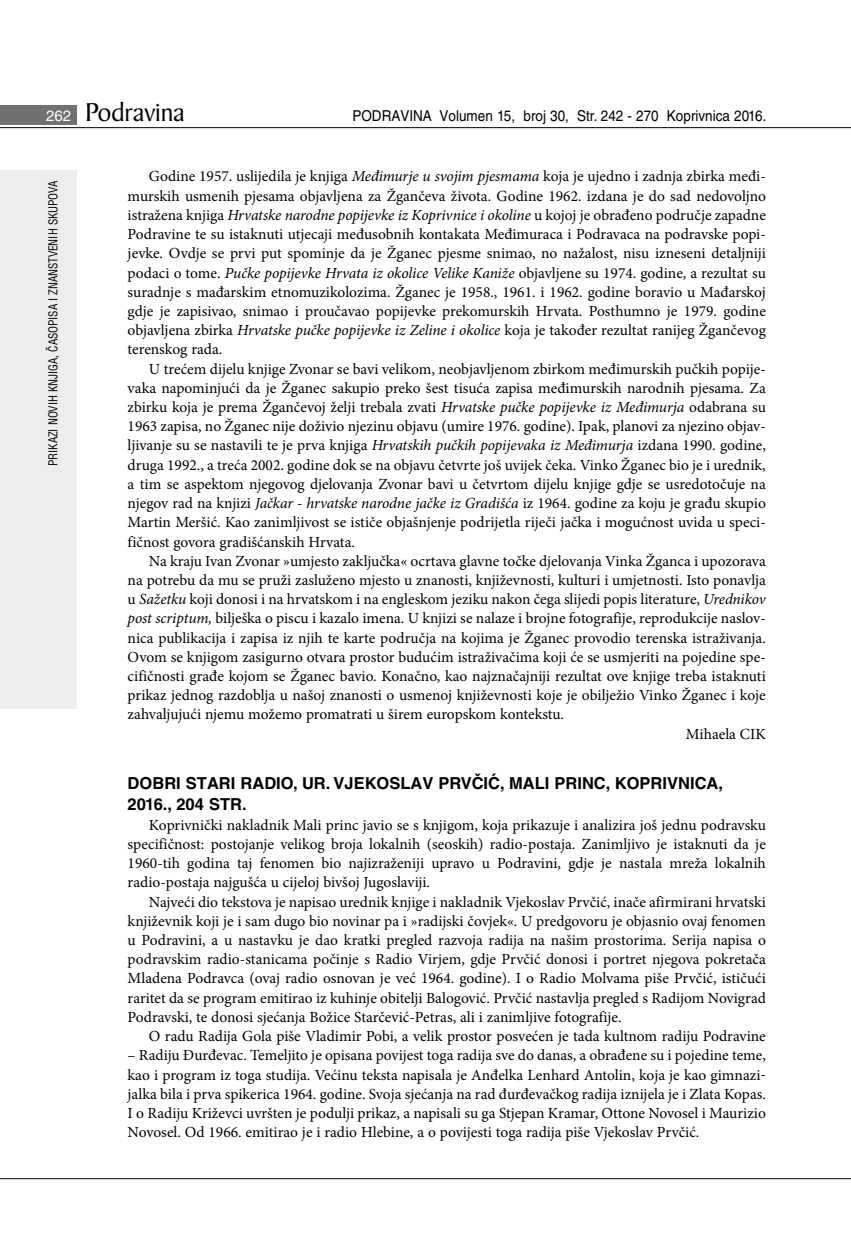
<style>
.page{position:relative;width:851px;height:1234px;background:#fff}
.page>*{position:absolute;margin:0;border:0;box-sizing:border-box;transform-origin:0 0}
.t1{font:27.6px "Baker Signet BT";color:#000}
.t2{font:700 16.5px/21px "Helvetica LT Skin 29";color:#000}
.t3{font:15.45px/19.2px "Minion Pro";color:#000;text-align:justify}
.t4{font:15px "Helvetica LT Skin 29";color:#000;scale:.9 1}
.t5{font:condensed 12px "Helvetica LT Skin 29";letter-spacing:-.005em;color:#000;scale:.95 1}
.s1{font-family:"Helvetica LT Skin 29";font-size:15px;color:#fff}
.s2{font-style:italic}
</style>
<div class="page">
<div style="left:0;top:170px;width:77px;height:538px;background:#eceded"></div>
<div style="left:0;top:105px;width:77px;height:19px;background:#707172"></div>
<hr style="left:0;top:127px;width:850px;height:1px;background:#000">
<hr style="left:0;top:1177px;width:850px;height:1px;background:#000">
<h1 class="t1" style="left:46px;top:95px;width:140px"><span class="s1">262</span> Podravina</h1>
<p class="t4" style="left:352px;top:107px;width:462px">PODRAVINA Volumen 15, broj 30, Str. 242 - 270 Koprivnica 2016.</p>
<p class="t5" style="left:46px;top:466px;width:302px;rotate:-90deg">PRIKAZI NOVIH KNJIGA, ČASOPISA I ZNANSTVENIH SKUPOVA</p>
<p class="t3" style="left:128px;top:167px;width:639px;text-indent:21px">Godine 1957. uslijedila je knjiga <span class="s2">Međimurje u svojim pjesmama</span> koja je ujedno i zadnja zbirka međi&shy;murskih usmenih pjesama objavljena za Žgančeva života. Godine 1962. izdana je do sad nedovoljno istražena knjiga <span class="s2">Hrvatske narodne popijevke iz Koprivnice i okoline</span> u kojoj je obrađeno područje zapadne Podravine te su istaknuti utjecaji međusobnih kontakata Međimuraca i Podravaca na podravske popi&shy;jevke. Ovdje se prvi put spominje da je Žganec pjesme snimao, no nažalost, nisu izneseni detaljniji podaci o tome. <span class="s2">Pučke popijevke Hrvata iz okolice Velike Kaniže</span> objavljene su 1974. godine, a rezultat su suradnje s mađarskim etnomuzikolozima. Žganec je 1958., 1961. i 1962. godine boravio u Mađarskoj gdje je zapisivao, snimao i proučavao popijevke prekomurskih Hrvata. Posthumno je 1979. godine objavljena zbirka <span class="s2">Hrvatske pučke popijevke iz Zeline i okolice</span> koja je također rezultat ranijeg Žgančevog terenskog rada.</p>
<p class="t3" style="left:128px;top:359px;width:639px;text-indent:21px">U trećem dijelu knjige Zvonar se bavi velikom, neobjavljenom zbirkom međimurskih pučkih popije&shy;vaka napominjući da je Žganec sakupio preko šest tisuća zapisa međimurskih narodnih pjesama. Za zbirku koja je prema Žgančevoj želji trebala zvati <span class="s2">Hrvatske pučke popijevke iz Međimurja</span> odabrana su 1963 zapisa, no Žganec nije doživio njezinu objavu (umire 1976. godine). Ipak, planovi za njezino objav&shy;ljivanje su se nastavili te je prva knjiga <span class="s2">Hrvatskih pučkih popijevaka iz Međimurja</span> izdana 1990. godine, druga 1992., a treća 2002. godine dok se na objavu četvrte još uvijek čeka. Vinko Žganec bio je i urednik, a tim se aspektom njegovog djelovanja Zvonar bavi u četvrtom dijelu knjige gdje se usredotočuje na njegov rad na knjizi <span class="s2">Jačkar - hrvatske narodne jačke iz Gradišća</span> iz 1964. godine za koju je građu skupio Martin Meršić. Kao zanimljivost se ističe objašnjenje podrijetla riječi jačka i mogućnost uvida u speci&shy;fičnost govora gradišćanskih Hrvata.</p>
<p class="t3" style="left:149px;top:551px;width:618px">Na kraju Ivan Zvonar »umjesto zaključka« ocrtava glavne točke djelovanja Vinka Žganca i upozorava</p>
<p class="t3" style="left:128px;top:570px;width:639px">na potrebu da mu se pruži zasluženo mjesto u znanosti, književnosti, kulturi i umjetnosti. Isto ponavlja</p>
<p class="t3" style="left:128px;top:589px;width:639px">u <span class="s2">Sažetku</span> koji donosi i na hrvatskom i na engleskom jeziku nakon čega slijedi popis literature, <span class="s2">Urednikov</span></p>
<p class="t3" style="left:128px;top:608px;width:639px"><span class="s2">post scriptum,</span> bilješka o piscu i kazalo imena. U knjizi se nalaze i brojne fotografije, reprodukcije naslov-</p>
<p class="t3" style="left:128px;top:628px;width:639px">nica publikacija i zapisa iz njih te karte područja na kojima je Žganec provodio terenska istraživanja.</p>
<p class="t3" style="left:128px;top:647px;width:639px">Ovom se knjigom zasigurno otvara prostor budućim istraživačima koji će se usmjeriti na pojedine spe-</p>
<p class="t3" style="left:128px;top:666px;width:639px">cifičnosti građe kojom se Žganec bavio. Konačno, kao najznačajniji rezultat ove knjige treba istaknuti</p>
<p class="t3" style="left:128px;top:685px;width:639px">prikaz jednog razdoblja u našoj znanosti o usmenoj književnosti koje je obilježio Vinko Žganec i koje</p>
<p class="t3" style="left:128px;top:704px;width:438px">zahvaljujući njemu možemo promatrati u širem europskom kontekstu.</p>
<p class="t3" style="left:685px;top:724px;width:81px">Mihaela CIK</p>
<p class="t2" style="left:128px;top:772px;width:597px">DOBRI STARI RADIO, UR. VJEKOSLAV PRVČIĆ, MALI PRINC, KOPRIVNICA,<br>2016., 204 STR.</p>
<p class="t3" style="left:128px;top:815px;width:639px;text-indent:21px">Koprivnički nakladnik Mali princ javio se s knjigom, koja prikazuje i analizira još jednu podravsku specifičnost: postojanje velikog broja lokalnih (seoskih) radio-postaja. Zanimljivo je istaknuti da je 1960-tih godina taj fenomen bio najizraženiji upravo u Podravini, gdje je nastala mreža lokalnih radio-postaja najgušća u cijeloj bivšoj Jugoslaviji.</p>
<p class="t3" style="left:128px;top:891px;width:639px;text-indent:21px">Najveći dio tekstova je napisao urednik knjige i nakladnik Vjekoslav Prvčić, inače afirmirani hrvatski književnik koji je i sam dugo bio novinar pa i »radijski čovjek«. U predgovoru je objasnio ovaj fenomen u Podravini, a u nastavku je dao kratki pregled razvoja radija na našim prostorima. Serija napisa o podravskim radio-stanicama počinje s Radio Virjem, gdje Prvčić donosi i portret njegova pokretača Mladena Podravca (ovaj radio osnovan je već 1964. godine). I o Radio Molvama piše Prvčić, ističući raritet da se program emitirao iz kuhinje obitelji Balogović. Prvčić nastavlja pregled s Radijom Novigrad Podravski, te donosi sjećanja Božice Starčević-Petras, ali i zanimljive fotografije.</p>
<p class="t3" style="left:149px;top:1026px;width:618px">O radu Radija Gola piše Vladimir Pobi, a velik prostor posvećen je tada kultnom radiju Podravine</p>
<p class="t3" style="left:128px;top:1045px;width:639px">– Radiju Đurđevac. Temeljito je opisana povijest toga radija sve do danas, a obrađene su i pojedine teme, kao i program iz toga studija. Većinu teksta napisala je Anđelka Lenhard Antolin, koja je kao gimnazi&shy;jalka bila i prva spikerica 1964. godine. Svoja sjećanja na rad đurđevačkog radija iznijela je i Zlata Kopas.<br>I o Radiju Križevci uvršten je podulji prikaz, a napisali su ga Stjepan Kramar, Ottone Novosel i Maurizio Novosel. Od 1966. emitirao je i radio Hlebine, a o povijesti toga radija piše Vjekoslav Prvčić.</p>
</div>
